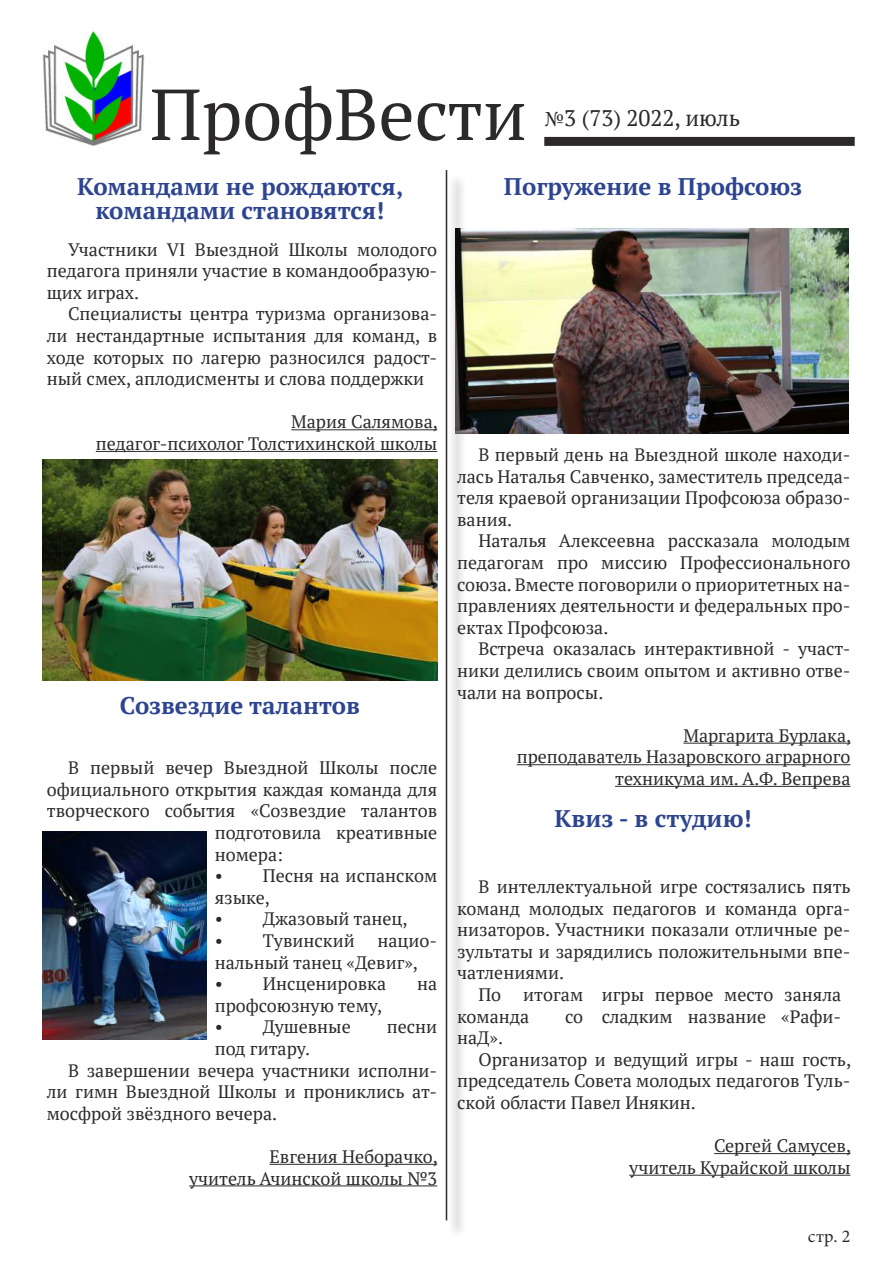
<style>
.page{position:relative;width:893px;height:1263px;background:#fff}
.page>*{position:absolute;margin:0;border:0;box-sizing:border-box;transform-origin:0 0}
.t1{font:72px "PT Serif";color:#2c292a}
.t2{font:700 24px/24px "PT Serif";color:#2d4590;text-align:center}
.t3{font:22.5px "PT Serif";color:#2c292a}
.t4{font:18px/21.6px "PT Serif";color:#2c292a;text-align:justify}
.t5{font:18px "Minion Pro";color:#2c292a}
.s1{font-family:"Minion Pro"}
</style>
<div class="page">
<img style="left:43px;top:32px;width:102px;height:114px">
<div style="left:544px;top:137px;width:311px;height:9px;background:#2c292a"></div>
<hr style="left:291px;top:429px;width:146px;height:1px;background:#2c292a">
<hr style="left:96px;top:451px;width:341px;height:1px;background:#2c292a">
<hr style="left:269px;top:1164px;width:168px;height:1px;background:#2c292a">
<hr style="left:189px;top:1185px;width:248px;height:1px;background:#2c292a">
<hr style="left:683px;top:743px;width:167px;height:1px;background:#2c292a">
<hr style="left:517px;top:764px;width:333px;height:1px;background:#2c292a">
<hr style="left:615px;top:786px;width:235px;height:1px;background:#2c292a">
<hr style="left:714px;top:1153px;width:136px;height:1px;background:#2c292a">
<hr style="left:629px;top:1175px;width:221px;height:1px;background:#2c292a">
<img style="left:43px;top:459px;width:395px;height:221px">
<img style="left:466px;top:228px;width:383px;height:206px">
<div style="left:448px;top:173px;width:18px;height:1065px;background:#2c292a;opacity:.75"></div>
<hr style="left:446px;top:170px;width:1px;height:1050px;background:#2c292a">
<img style="left:43px;top:831px;width:163px;height:209px">
<h1 class="t1" style="left:150px;top:68px;width:378px">ПрофВести</h1>
<p class="t3" style="left:545px;top:104px;width:197px"><span class="s1">№</span>3 (73) 2022, июль</p>
<h2 class="t2" style="left:77px;top:174px;width:328px">Командами не рождаются, командами становятся!</h2>
<h2 class="t2" style="left:504px;top:174px;width:300px">Погружение в Профсоюз</h2>
<p class="t4" style="left:47px;top:238px;width:392px;text-indent:21px">Участники VI Выездной Школы молодого педагога приняли участие в командообразую&shy;щих играх.</p>
<p class="t4" style="left:47px;top:303px;width:392px;text-indent:21px">Специалисты центра туризма организова&shy;ли нестандартные испытания для команд, в ходе которых по лагерю разносился радост&shy;ный смех, аплодисменты и слова поддержки</p>
<p class="t4" style="left:96px;top:411px;width:344px;text-align:right">Мария Салямова,<br>педагог-психолог Толстихинской школы</p>
<h2 class="t2" style="left:120px;top:693px;width:242px">Созвездие талантов</h2>
<p class="t4" style="left:68px;top:757px;width:371px">В первый вечер Выездной Школы после</p>
<p class="t4" style="left:47px;top:778px;width:392px">официального открытия каждая команда для</p>
<p class="t4" style="left:47px;top:800px;width:392px">творческого события «Созвездие талантов</p>
<p class="t4" style="left:215px;top:821px;width:224px">подготовила креативные</p>
<p class="t4" style="left:215px;top:843px;width:70px">номера:</p>
<p class="t4" style="left:215px;top:865px;width:224px">• Песня на испанском языке,</p>
<p class="t4" style="left:215px;top:908px;width:194px">• Джазовый танец,</p>
<p class="t4" style="left:215px;top:929px;width:141px">• Тувинский</p>
<p class="t4" style="left:215px;top:929px;width:224px;text-indent:163px">нацио&shy;нальный танец «Девиг»,</p>
<p class="t4" style="left:215px;top:973px;width:173px">• Инсценировка</p>
<p class="t4" style="left:417px;top:973px;width:22px">на</p>
<p class="t4" style="left:215px;top:994px;width:169px">профсоюзную тему,</p>
<p class="t4" style="left:215px;top:1016px;width:138px">• Душевные</p>
<p class="t4" style="left:387px;top:1016px;width:52px">песни</p>
<p class="t4" style="left:215px;top:1037px;width:97px">под гитару.</p>
<p class="t4" style="left:68px;top:1059px;width:371px">В завершении вечера участники исполни-</p>
<p class="t4" style="left:47px;top:1081px;width:392px">ли гимн Выездной Школы и прониклись ат-</p>
<p class="t4" style="left:47px;top:1102px;width:232px">мосфрой звёздного вечера.</p>
<p class="t4" style="left:189px;top:1145px;width:250px;text-align:right">Евгения Неборачко,<br>учитель Ачинской школы №3</p>
<p class="t4" style="left:457px;top:444px;width:395px;text-indent:21px">В первый день на Выездной школе находи&shy;лась Наталья Савченко, заместитель председа&shy;теля краевой организации Профсоюза образо&shy;вания.</p>
<p class="t4" style="left:457px;top:530px;width:395px;text-indent:21px">Наталья Алексеевна рассказала молодым педагогам про миссию Профессионального союза. Вместе поговорили о приоритетных на&shy;правлениях деятельности и федеральных про&shy;ектах Профсоюза.</p>
<p class="t4" style="left:457px;top:638px;width:395px;text-indent:21px">Встреча оказалась интерактивной - участ&shy;ники делились своим опытом и активно отве&shy;чали на вопросы.</p>
<p class="t4" style="left:517px;top:724px;width:336px;text-align:right">Маргарита Бурлака,<br>преподаватель Назаровского аграрного техникума им. А.Ф. Вепрева</p>
<h2 class="t2" style="left:554px;top:806px;width:199px">Квиз - в студию!</h2>
<p class="t4" style="left:457px;top:876px;width:395px;text-indent:21px">В интеллектуальной игре состязались пять команд молодых педагогов и команда орга&shy;низаторов. Участники показали отличные ре&shy;зультаты и зарядились положительными впе&shy;чатлениями.</p>
<p class="t4" style="left:457px;top:984px;width:386px;text-indent:21px">По итогам игры первое место заняла команда</p>
<p class="t4" style="left:565px;top:1005px;width:277px">со сладким название «Рафи-</p>
<p class="t4" style="left:457px;top:1027px;width:47px">наД».</p>
<p class="t4" style="left:478px;top:1048px;width:374px">Организатор и ведущий игры - наш гость,</p>
<p class="t4" style="left:457px;top:1070px;width:395px">председатель Совета молодых педагогов Туль-</p>
<p class="t4" style="left:457px;top:1092px;width:240px">ской области Павел Инякин.</p>
<p class="t4" style="left:629px;top:1135px;width:223px;text-align:right">Сергей Самусев,<br>учитель Курайской школы</p>
<p class="t5" style="left:808px;top:1229px;width:44px">стр. 2</p>
</div>
